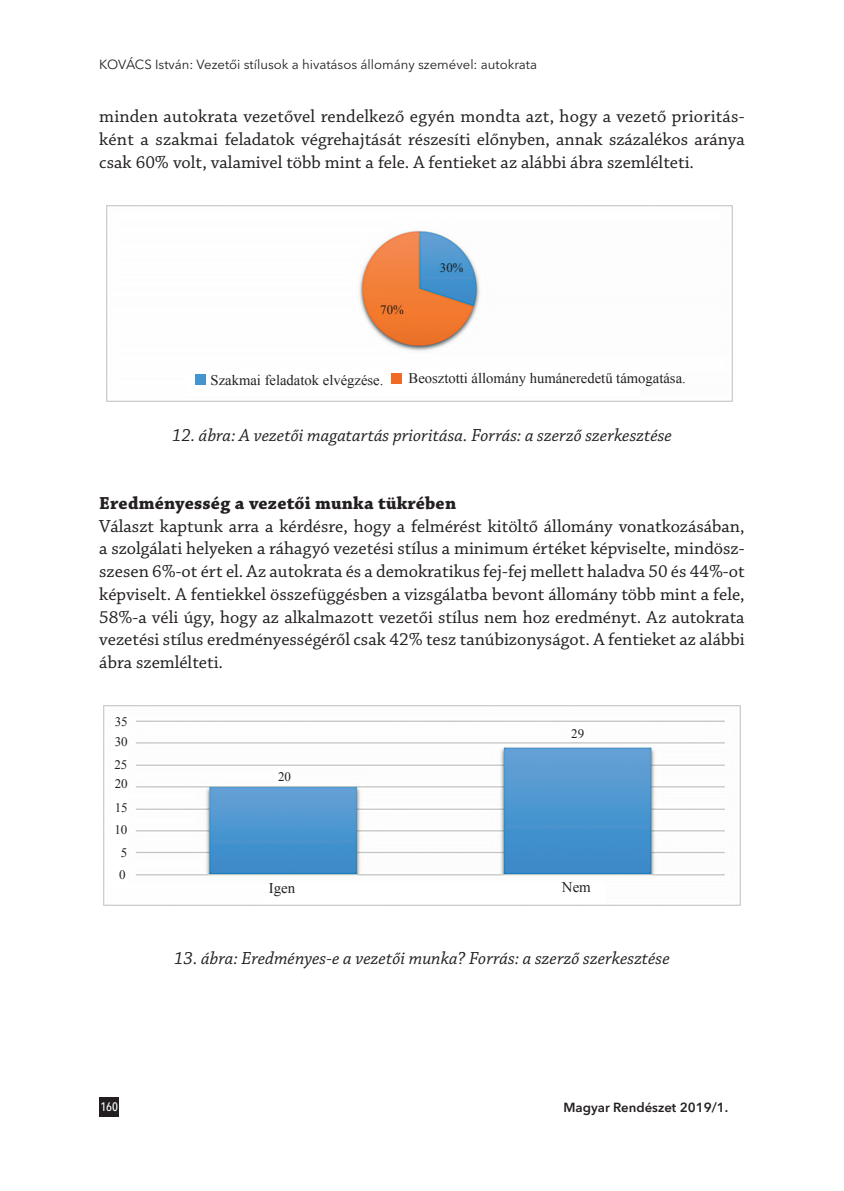
<style>
.page{position:relative;width:844px;height:1191px;background:#fff}
.page>*{position:absolute;margin:0;border:0;box-sizing:border-box;transform-origin:0 0}
.Szöveg_1st{font:18.38px/22.8px "Chaparral Pro";color:#231f20;text-align:justify}
.Ábra__képalárás{font:italic 18.38px "Chaparral Pro";color:#231f20}
.Címsor_3{font:700 18.38px "Chaparral Pro";letter-spacing:.01em;color:#231f20}
.t1{font:14.88px "Times New Roman";color:#231f20}
.t2{font:14.7px "Times New Roman";color:#231f20}
.t3{font:13.12px "Avenir Next LT Pro";color:#231f20}
.t4{font:600 13.12px "Avenir Next LT Pro";color:#231f20}
.t5{font:12.95px "Times New Roman";color:#231f20}
.t6{font:12.78px "Times New Roman";color:#231f20}
.t7{font:500 condensed 12.25px "Avenir Next LT Pro";color:#fff}
</style>
<div class="page">
<div style="left:99px;top:1096px;width:20px;height:20px;background:#231f20"></div>
<img style="left:106px;top:205px;width:626px;height:197px">
<div style="left:187px;top:374px;width:453px;height:22px;background:#fff"></div>
<div style="left:195px;top:370px;width:272px;height:22px;background:#fff"></div>
<div style="left:391px;top:373px;width:11px;height:10px;background:#ef6a22"></div>
<div style="left:195px;top:374px;width:10px;height:11px;background:#4594d0"></div>
<div style="left:373px;top:305px;width:27px;height:12px;background:#f4792b"></div>
<svg style="left:438px;top:262px;width:24px;height:11px"></svg>
<img style="left:103px;top:705px;width:637px;height:200px">
<div style="left:111px;top:712px;width:17px;height:174px;background:#fff"></div>
<div style="left:273px;top:769px;width:17px;height:15px;background:#fff"></div>
<div style="left:263px;top:882px;width:342px;height:21px;background:#fff"></div>
<div style="left:568px;top:726px;width:16px;height:15px;background:#fff"></div>
<p class="t3" style="left:99px;top:57px;width:439px">KOVÁCS István: Vezetői stílusok a hivatásos állomány szemével: autokrata</p>
<p class="Szöveg_1st" style="left:99px;top:106px;width:646px">minden autokrata vezetővel rendelkező egyén mondta azt, hogy a vezető prioritás&shy;ként a szakmai feladatok végrehajtását részesíti előnyben, annak százalékos aránya csak 60% volt, valamivel több mint a fele. A fentieket az alábbi ábra szemlélteti.</p>
<p class="t6" style="left:380px;top:301px;width:25px">70%</p>
<p class="t6" style="left:440px;top:259px;width:25px">30%</p>
<p class="t2" style="left:210px;top:370px;width:174px">Szakmai feladatok elvégzése.</p>
<p class="t2" style="left:408px;top:368px;width:279px">Beosztotti állomány humáneredetű támogatása.</p>
<p class="Ábra__képalárás" style="left:172px;top:425px;width:501px">12. ábra: A vezetői magatartás prioritása. Forrás: a szerző szerkesztése</p>
<p class="Címsor_3" style="left:99px;top:492px;width:358px">Eredményesség a vezetői munka tükrében</p>
<p class="Szöveg_1st" style="left:99px;top:515px;width:646px">Választ kaptunk arra a kérdésre, hogy a felmérést kitöltő állomány vonatkozásában, a szolgálati helyeken a ráhagyó vezetési stílus a minimum értéket képviselte, mindös - szesen 6%-ot ért el. Az autokrata és a demokratikus fej-fej mellett haladva 50 és 44%-ot képviselt. A fentiekkel összefüggésben a vizsgálatba bevont állomány több mint a fele, 58%-a véli úgy, hogy az alkalmazott vezetői stílus nem hoz eredményt. Az autokrata vezetési stílus eredményességéről csak 42% tesz tanúbizonyságot. A fentieket az alábbi ábra szemlélteti.</p>
<p class="t5" style="left:115px;top:713px;width:15px">35</p>
<p class="t5" style="left:115px;top:733px;width:15px">30</p>
<p class="t5" style="left:114px;top:756px;width:15px">25</p>
<p class="t5" style="left:115px;top:799px;width:15px">15</p>
<p class="t5" style="left:115px;top:775px;width:15px">20</p>
<p class="t5" style="left:114px;top:820px;width:15px">10</p>
<p class="t5" style="left:119px;top:866px;width:8px">0</p>
<p class="t5" style="left:121px;top:844px;width:8px">5</p>
<p class="t5" style="left:278px;top:768px;width:15px">20</p>
<p class="t1" style="left:269px;top:877px;width:28px">Igen</p>
<p class="t5" style="left:571px;top:725px;width:15px">29</p>
<p class="t1" style="left:561px;top:877px;width:30px">Nem</p>
<p class="Ábra__képalárás" style="left:174px;top:948px;width:497px">13. ábra: Eredményes-e a vezetői munka? Forrás: a szerző szerkesztése</p>
<p class="t7" style="left:100px;top:1099px;width:19px">160</p>
<p class="t4" style="left:563px;top:1099px;width:166px">Magyar Rendészet 2019/1.</p>
</div>
